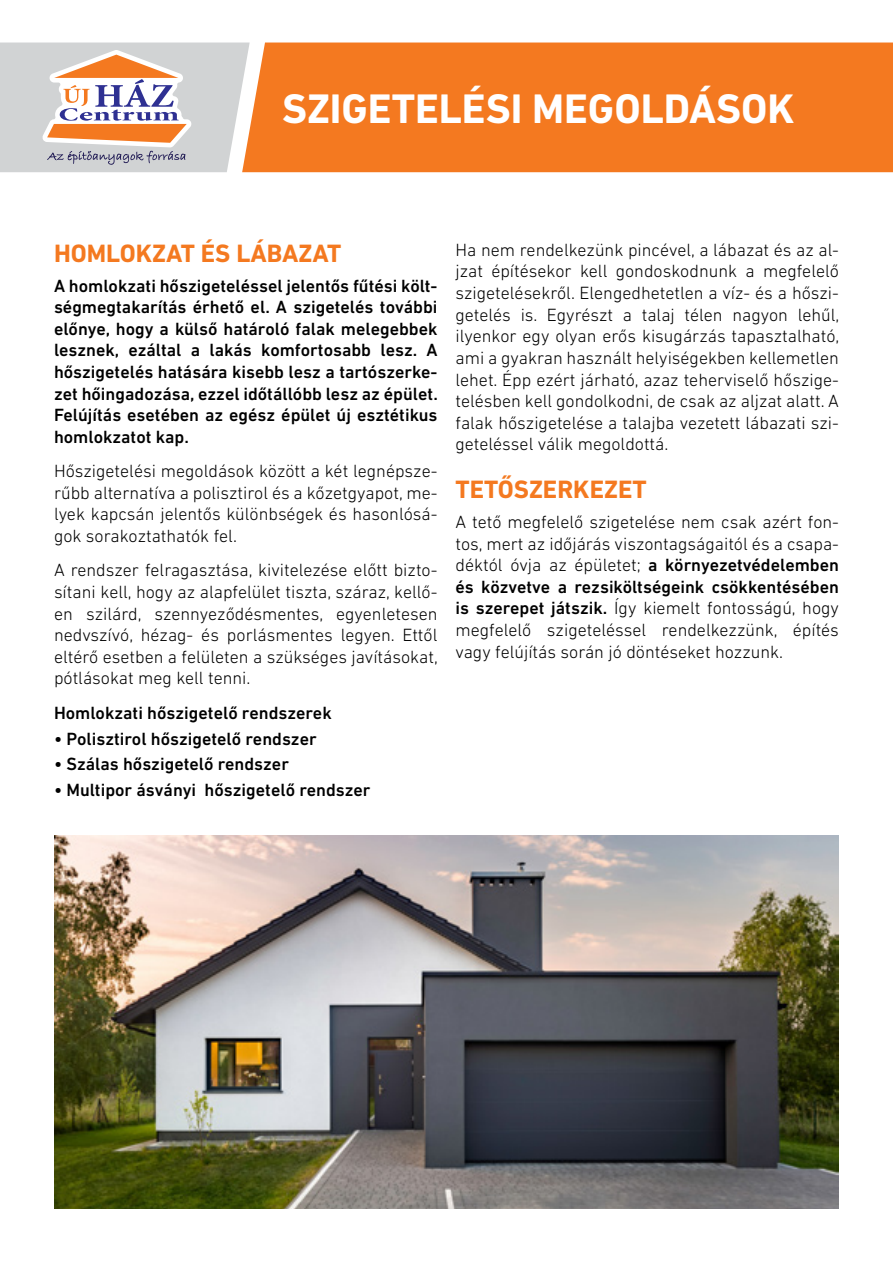
<style>
.page{position:relative;width:893px;height:1263px;background:#fff}
.page>*{position:absolute;margin:0;border:0;box-sizing:border-box;transform-origin:0 0}
.t1{font:700 42px "DIN Next LT Pro";color:#fff}
.t2{font:700 25.5px "DIN Next LT Pro";color:#f47920}
.t3{font:300 18px/21.6px "DIN Next LT Pro";color:#000;text-align:justify}
.t4{font:500 18px/21.6px "DIN Next LT Pro";color:#000;text-align:justify}
.s1{font-weight:500}
</style>
<div class="page">
<div style="left:250px;top:43px;width:643px;height:129px;background:#f47920"></div>
<svg style="left:0;top:43px;width:250px;height:129px"></svg>
<img style="left:54px;top:836px;width:785px;height:373px">
<h1 class="t1" style="left:282px;top:84px;width:514px">SZIGETELÉSI MEGOLDÁSOK</h1>
<h2 class="t2" style="left:54px;top:238px;width:289px">HOMLOKZAT ÉS LÁBAZAT</h2>
<p class="t4" style="left:54px;top:275px;width:385px">A homlokzati hőszigeteléssel jelentős fűtési költ&shy;ségmegtakarítás érhető el. A szigetelés további előnye, hogy a külső határoló falak melegebbek lesznek, ezáltal a lakás komfortosabb lesz. A hőszigetelés hatására kisebb lesz a tartószerke&shy;zet hőingadozása, ezzel időtállóbb lesz az épület.<br>Felújítás esetében az egész épület új esztétikus homlokzatot kap.</p>
<p class="t3" style="left:54px;top:460px;width:385px">Hőszigetelési megoldások között a két legnépsze&shy;rűbb alternatíva a polisztirol és a kőzetgyapot, me&shy;lyek kapcsán jelentős különbségek és hasonlósá&shy;gok sorakoztathatók fel.</p>
<p class="t3" style="left:54px;top:559px;width:385px">A rendszer felragasztása, kivitelezése előtt bizto&shy;sítani kell, hogy az alapfelület tiszta, száraz, kellő&shy;en szilárd, szennyeződésmentes, egyenletesen nedvszívó, hézag- és porlásmentes legyen. Ettől eltérő esetben a felületen a szükséges javításokat, pótlásokat meg kell tenni.</p>
<p class="t4" style="left:54px;top:702px;width:279px">Homlokzati hőszigetelő rendszerek</p>
<p class="t4" style="left:54px;top:727px;width:264px">• Polisztirol hőszigetelő rendszer</p>
<p class="t4" style="left:54px;top:753px;width:236px">• Szálas hőszigetelő rendszer</p>
<p class="t4" style="left:54px;top:779px;width:318px">• Multipor ásványi hőszigetelő rendszer</p>
<p class="t3" style="left:455px;top:239px;width:385px">Ha nem rendelkezünk pincével, a lábazat és az al&shy;jzat építésekor kell gondoskodnunk a megfelelő szigetelésekről. Elengedhetetlen a víz- és a hőszi&shy;getelés is. Egyrészt a talaj télen nagyon lehűl, ilyenkor egy olyan erős kisugárzás tapasztalható, ami a gyakran használt helyiségekben kellemetlen lehet. Épp ezért járható, azaz teherviselő hőszige&shy;telésben kell gondolkodni, de csak az aljzat alatt. A falak hőszigetelése a talajba vezetett lábazati szi&shy;geteléssel válik megoldottá.</p>
<h2 class="t2" style="left:455px;top:474px;width:193px">TETŐSZERKEZET</h2>
<p class="t3" style="left:455px;top:511px;width:385px">A tető megfelelő szigetelése nem csak azért fon&shy;tos, mert az időjárás viszontagságaitól és a csapa&shy;déktól óvja az épületet; <span class="s1">a környezetvédelemben és közvetve a rezsiköltségeink csökkentésében is szerepet játszik.</span> Így kiemelt fontosságú, hogy megfelelő szigeteléssel rendelkezzünk, építés vagy felújítás során jó döntéseket hozzunk.</p>
</div>
